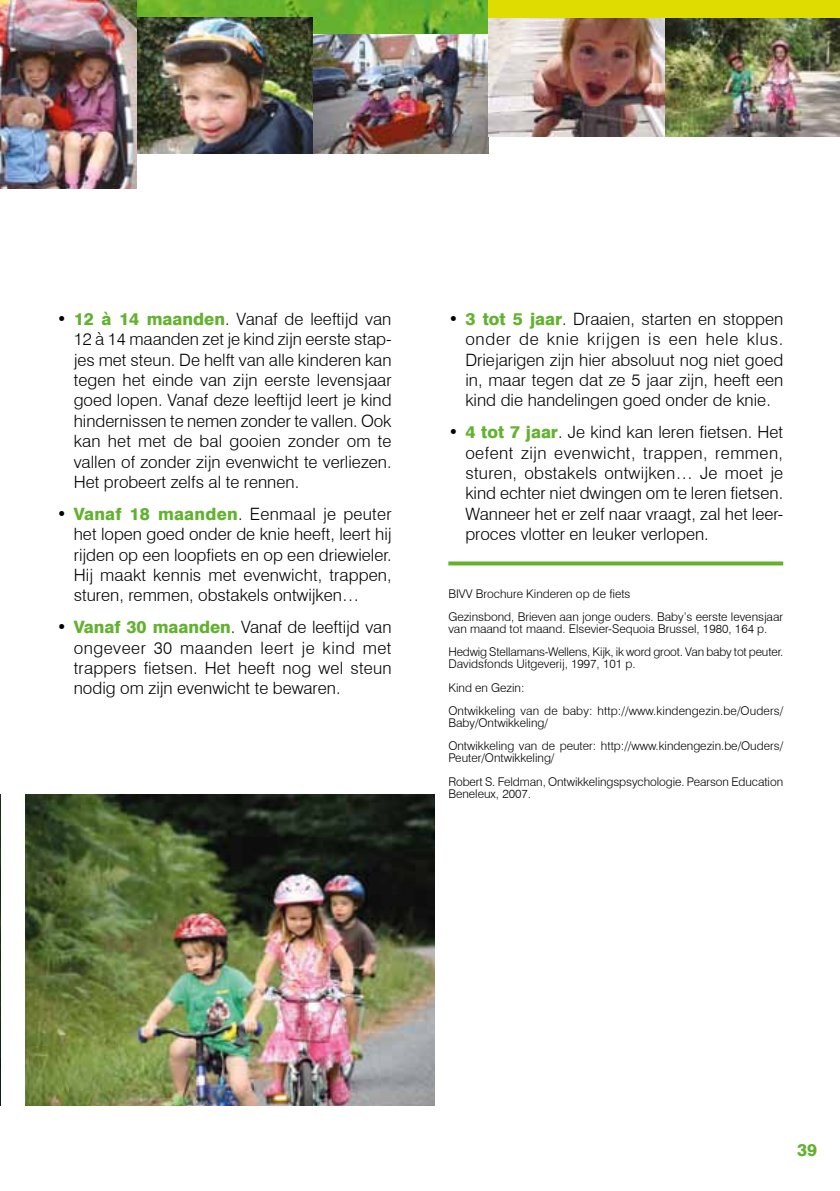
<style>
.page{position:relative;width:840px;height:1191px;background:#fff}
.page>*{position:absolute;margin:0;border:0;box-sizing:border-box;transform-origin:0 0}
.t1{font:300 17px/20.4px "Swiss 721 BT";color:#000;text-align:justify}
.t2{font:800 17px "Swiss 721 BT";color:#62b22f}
.t3{font:300 12px/23.4px "Swiss 721 BT";color:#000}
.s1{font-weight:800;color:#62b22f}
</style>
<div class="page">
<svg style="left:448px;top:561px;width:334px;height:4px"></svg>
<img style="left:454px;top:0;width:34px;height:34px">
<img style="left:312px;top:34px;width:176px;height:119px">
<img style="left:136px;top:34px;width:176px;height:119px">
<img style="left:0;top:34px;width:136px;height:154px">
<img style="left:663px;top:17px;width:176px;height:119px">
<img style="left:0;top:0;width:454px;height:34px">
<img style="left:488px;top:17px;width:175px;height:119px">
<div style="left:488px;top:0;width:351px;height:17px;background:#dedc00"></div>
<img style="left:0;top:794px;width:1px;height:312px">
<img style="left:25px;top:794px;width:409px;height:312px">
<p class="t1" style="left:74px;top:308px;width:319px;text-indent:-17px">• <span class="s1">12 à 14 maanden</span>. Vanaf de leeftijd van 12 à 14 maanden zet je kind zijn eerste stap&shy;jes met steun. De helft van alle kinderen kan tegen het einde van zijn eerste levensjaar goed lopen. Vanaf deze leeftijd leert je kind hindernissen te nemen zonder te vallen. Ook kan het met de bal gooien zonder om te vallen of zonder zijn evenwicht te verliezen.<br>Het probeert zelfs al te rennen.</p>
<p class="t1" style="left:74px;top:503px;width:319px;text-indent:-17px">• <span class="s1">Vanaf 18 maanden</span>. Eenmaal je peuter het lopen goed onder de knie heeft, leert hij rijden op een loopfiets en op een driewieler.<br>Hij maakt kennis met evenwicht, trappen, sturen, remmen, obstakels ontwijken…</p>
<p class="t1" style="left:74px;top:617px;width:319px;text-indent:-17px">• <span class="s1">Vanaf 30 maanden</span>. Vanaf de leeftijd van ongeveer 30 maanden leert je kind met trappers fietsen. Het heeft nog wel steun nodig om zijn evenwicht te bewaren.</p>
<p class="t1" style="left:465px;top:308px;width:319px;text-indent:-17px">• <span class="s1">3 tot 5 jaar</span>. Draaien, starten en stoppen onder de knie krijgen is een hele klus.<br>Driejarigen zijn hier absoluut nog niet goed in, maar tegen dat ze 5 jaar zijn, heeft een kind die handelingen goed onder de knie.</p>
<p class="t1" style="left:465px;top:422px;width:319px;text-indent:-17px">• <span class="s1">4 tot 7 jaar</span>. Je kind kan leren fietsen. Het oefent zijn evenwicht, trappen, remmen, sturen, obstakels ontwijken… Je moet je kind echter niet dwingen om te leren fietsen.<br>Wanneer het er zelf naar vraagt, zal het leer&shy;proces vlotter en leuker verlopen.</p>
<p class="t3" style="left:448px;top:581px;width:336px">BIVV Brochure Kinderen op de fiets<br>Gezinsbond, Brieven aan jonge ouders. Baby’s eerste levensjaar</p>
<p class="t3" style="left:448px;top:617px;width:336px">van maand tot maand. Elsevier-Sequoia Brussel, 1980, 164 p.<br>Hedwig Stellamans-Wellens, Kijk, ik word groot. Van baby tot peuter.</p>
<p class="t3" style="left:448px;top:652px;width:336px">Davidsfonds Uitgeverij, 1997, 101 p.<br>Kind en Gezin:<br>Ontwikkeling van de baby: http://www.kindengezin.be/Ouders/</p>
<p class="t3" style="left:448px;top:711px;width:336px">Baby/Ontwikkeling/<br>Ontwikkeling van de peuter: http://www.kindengezin.be/Ouders/</p>
<p class="t3" style="left:448px;top:746px;width:336px">Peuter/Ontwikkeling/<br>Robert S. Feldman, Ontwikkelingspsychologie. Pearson Education</p>
<p class="t3" style="left:448px;top:781px;width:84px">Beneleux, 2007.</p>
<p class="t2" style="left:796px;top:1140px;width:22px">39</p>
</div>
